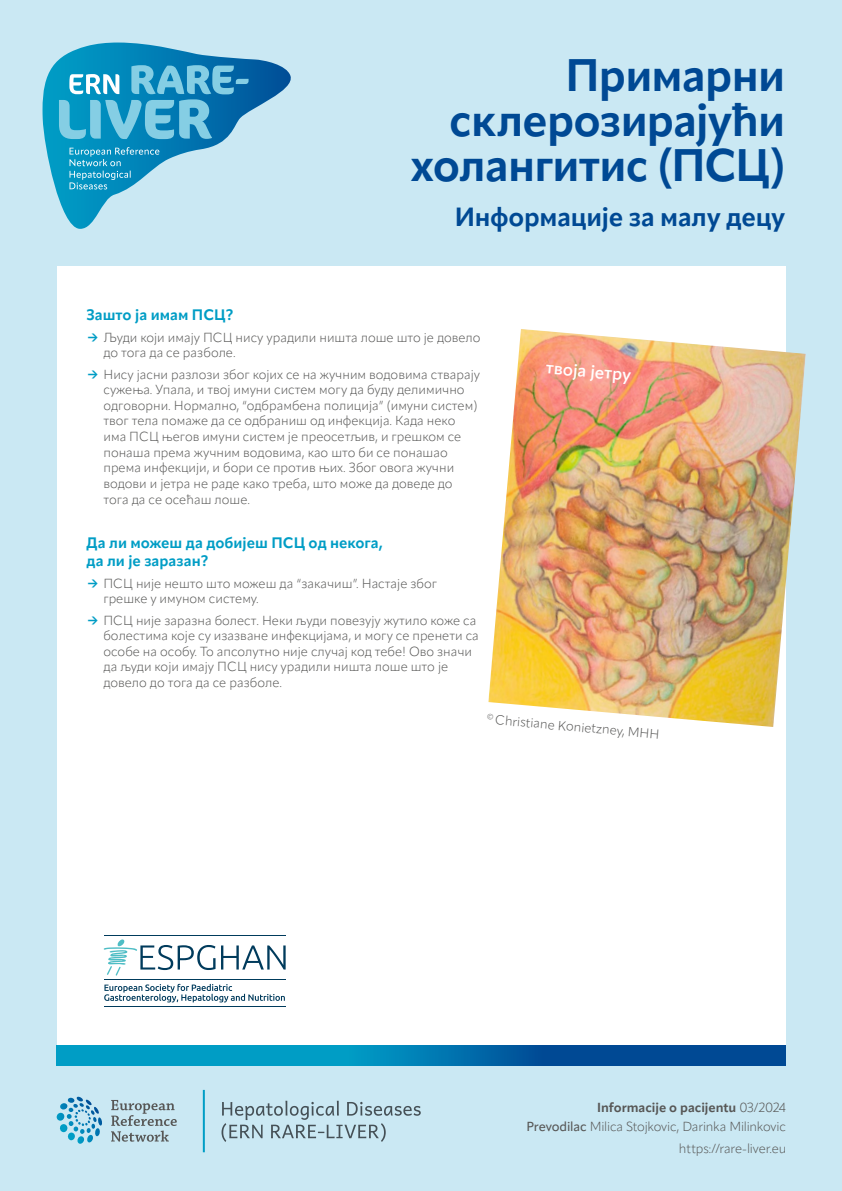
<style>
.page{position:relative;width:842px;height:1191px;background:#cae8f3}
.page>*{position:absolute;margin:0;border:0;box-sizing:border-box;transform-origin:0 0}
.t1{font:700 45px/45px "Apparat";letter-spacing:-.02em;color:#004994;text-align:right}
.t2{font:700 26px "Apparat";letter-spacing:-.01em;color:#004994}
.t3{font:600 17px "Apparat";color:#fff}
.t4{font:700 15px/18px "Apparat";color:#009dc5}
.t5{font:300 13px/15.6px "Apparat";color:#575756}
.t6{font:300 13px/19px "Apparat";letter-spacing:-.02em;color:#575756;text-align:right}
.s1{font-weight:700;color:#009dc5}
.s2{font-weight:700}
.s3{font-weight:500}
</style>
<div class="page">
<div style="left:57px;top:266px;width:728px;height:793px;background:#fff"></div>
<svg style="left:57px;top:1046px;width:728px;height:19px;background:#0076ae"></svg>
<svg style="left:43px;top:43px;width:248px;height:186px"></svg>
<svg style="left:59px;top:65px;width:190px;height:74px;background:#40a3ca"></svg>
<svg style="left:70px;top:147px;width:89px;height:42px;background:#34a3ca"></svg>
<img style="left:221px;top:1106px;width:200px;height:30px">
<img style="left:222px;top:1100px;width:141px;height:15px">
<img style="left:222px;top:1123px;width:164px;height:19px">
<svg style="left:111px;top:1100px;width:66px;height:41px"></svg>
<svg style="left:57px;top:1096px;width:45px;height:48px"></svg>
<hr style="left:203px;top:1089px;width:2px;height:63px;background:#009dc5">
<img style="left:488px;top:329px;width:318px;height:398px">
<hr style="left:104px;top:979px;width:182px;height:1px;background:#003b5c">
<hr style="left:104px;top:935px;width:182px;height:1px;background:#003b5c">
<svg style="left:103px;top:939px;width:183px;height:36px"></svg>
<hr style="left:104px;top:1006px;width:182px;height:1px;background:#003b5c">
<svg style="left:104px;top:983px;width:181px;height:19px"></svg>
<h1 class="t1" style="left:411px;top:53px;width:376px">Примарни склерозирајући холангитис (ПСЦ)</h1>
<h2 class="t2" style="left:455px;top:201px;width:332px">Информације за малу децу</h2>
<p class="t4" style="left:86px;top:306px;width:148px">Зашто ја имам ПСЦ?</p>
<p class="t5" style="left:103px;top:329px;width:379px;text-indent:-17px"><span class="s1">→</span> Људи који имају ПСЦ нису урадили ништа лоше што је довело до тога да се разболе.</p>
<p class="t5" style="left:103px;top:366px;width:378px;text-indent:-17px"><span class="s1">→</span> Нису јасни разлози због којих се на жучним водовима стварају сужења. Упала, и твој имуни систем могу да буду делимично одговорни. Нормално, “одбрамбена полиција” (имуни систем) твог тела помаже да се одбраниш од инфекција. Када неко има ПСЦ његов имуни систем је преосетљив, и грешком се понаша према жучним водовима, као што би се понашао према инфекцији, и бори се против њих. Због овога жучни водови и јетра не раде како треба, што може да доведе до тога да се осећаш лоше.</p>
<p class="t4" style="left:86px;top:534px;width:298px">Да ли можеш да добијеш ПСЦ од некога, да ли је заразан?</p>
<p class="t5" style="left:103px;top:575px;width:335px;text-indent:-17px"><span class="s1">→</span> ПСЦ није нешто што можеш да “закачиш”. Настаје због грешке у имуном систему.</p>
<p class="t5" style="left:103px;top:612px;width:377px;text-indent:-17px"><span class="s1">→</span> ПСЦ није заразна болест. Неки људи повезују жутило коже са болестима које су изазване инфекцијама, и могу се пренети са особе на особу. То апсолутно није случај код тебе! Ово значи да људи који имају ПСЦ нису урадили ништа лоше што је довело до тога да се разболе.</p>
<h3 class="t3" style="left:547px;top:357px;width:87px;rotate:5deg">твојa јетру</h3>
<p class="t5" style="left:487px;top:711px;width:175px;rotate:5deg"><sup>©</sup> Christiane Konietzney, MHH</p>
<p class="t6" style="left:526px;top:1098px;width:261px"><span class="s2">Informacije o pacijentu</span> 03/2024<br><span class="s3">Prevodilac</span> Milica Stojkovic, Darinka Milinkovic</p>
<p class="t5" style="left:679px;top:1141px;width:109px">https://rare-liver.eu</p>
</div>
